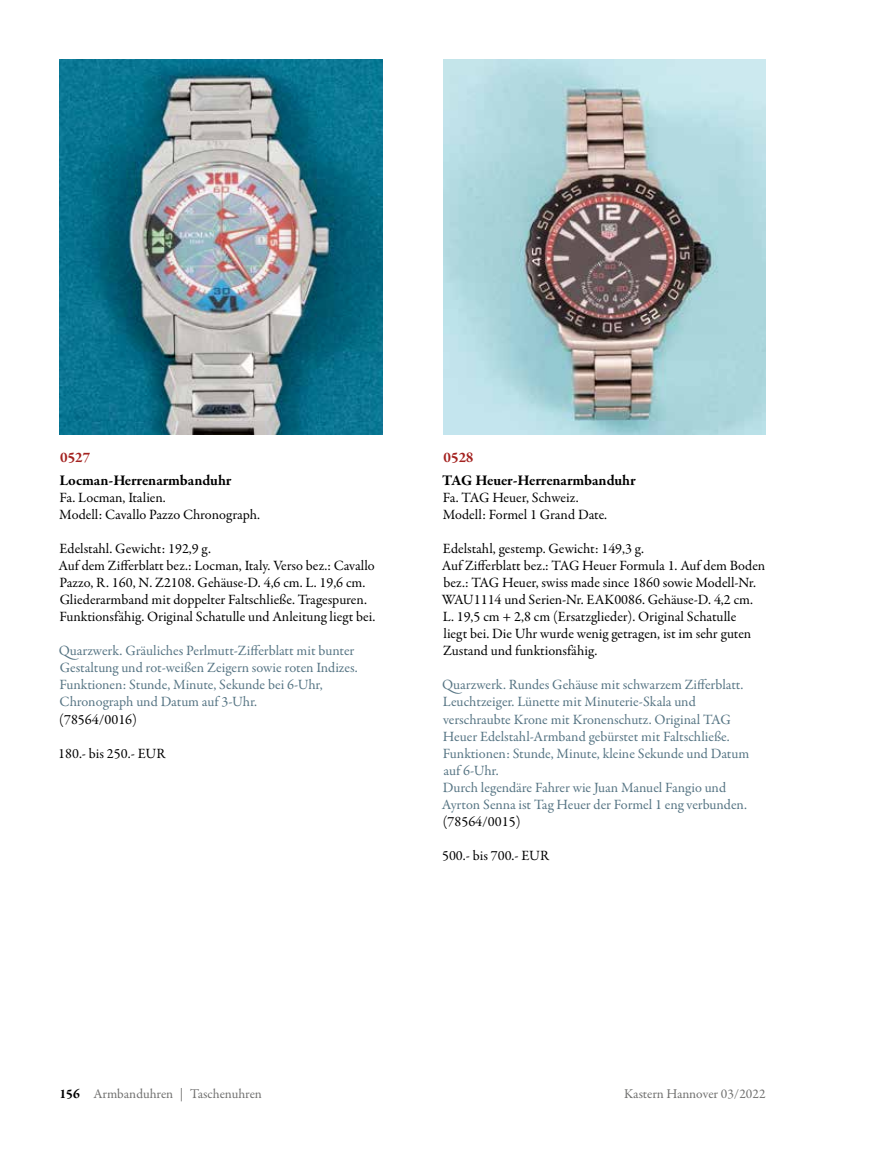
<style>
.page{position:relative;width:872px;height:1149px;background:#fff}
.page>*{position:absolute;margin:0;border:0;box-sizing:border-box;transform-origin:0 0}
.t1{font:700 15px "Garamond Premr Pro";letter-spacing:-.005em;color:#000}
.t2{font:700 15px "Garamond Premr Pro";color:#a42220}
.t3{font:14.25px/17px "Garamond Premr Pro";color:#000}
.t4{font:14.25px/17px "Garamond Premr Pro";letter-spacing:-.005em;color:#557483}
.t5{font:13.5px "Garamond Premr Pro";letter-spacing:-.005em;color:#6f6f6e}
.s1{font-weight:700;color:#000}
</style>
<div class="page">
<img style="left:443px;top:60px;width:322px;height:374px">
<img style="left:60px;top:60px;width:322px;height:374px">
<p class="t2" style="left:60px;top:448px;width:32px">0527</p>
<p class="t1" style="left:59px;top:471px;width:173px">Locman-Herrenarmbanduhr</p>
<p class="t3" style="left:59px;top:489px;width:202px">Fa. Locman, Italien.<br>Modell: Cavallo Pazzo Chronograph.</p>
<p class="t3" style="left:58px;top:540px;width:318px">Edelstahl. Gewicht: 192,9 g.<br>Auf dem Zifferblatt bez.: Locman, Italy. Verso bez.: Cavallo Pazzo, R. 160, N. Z2108. Gehäuse-D. 4,6 cm. L. 19,6 cm.<br>Gliederarmband mit doppelter Faltschließe. Tragespuren.<br>Funktionsfähig. Original Schatulle und Anleitung liegt bei.</p>
<p class="t4" style="left:59px;top:642px;width:300px">Quarzwerk. Gräuliches Perlmutt-Zifferblatt mit bunter Gestaltung und rot-weißen Zeigern sowie roten Indizes.<br>Funktionen: Stunde, Minute, Sekunde bei 6-Uhr, Chronograph und Datum auf 3-Uhr.</p>
<p class="t3" style="left:59px;top:710px;width:79px">(78564/0016)</p>
<p class="t3" style="left:58px;top:744px;width:109px">180.- bis 250.- EUR</p>
<p class="t2" style="left:443px;top:448px;width:32px">0528</p>
<p class="t1" style="left:442px;top:471px;width:195px">TAG Heuer-Herrenarmbanduhr</p>
<p class="t3" style="left:443px;top:489px;width:166px">Fa. TAG Heuer, Schweiz.<br>Modell: Formel 1 Grand Date.</p>
<p class="t3" style="left:442px;top:540px;width:325px">Edelstahl, gestemp. Gewicht: 149,3 g.<br>Auf Zifferblatt bez.: TAG Heuer Formula 1. Auf dem Boden bez.: TAG Heuer, swiss made since 1860 sowie Modell-Nr.<br>WAU1114 und Serien-Nr. EAK0086. Gehäuse-D. 4,2 cm.<br>L. 19,5 cm + 2,8 cm (Ersatzglieder). Original Schatulle<br>liegt bei. Die Uhr wurde wenig getragen, ist im sehr guten Zustand und funktionsfähig.</p>
<p class="t4" style="left:442px;top:676px;width:309px">Quarzwerk. Rundes Gehäuse mit schwarzem Zifferblatt.<br>Leuchtzeiger. Lünette mit Minuterie-Skala und verschraubte Krone mit Kronenschutz. Original TAG Heuer Edelstahl-Armband gebürstet mit Faltschließe.<br>Funktionen: Stunde, Minute, kleine Sekunde und Datum auf 6-Uhr.<br>Durch legendäre Fahrer wie Juan Manuel Fangio und Ayrton Senna ist Tag Heuer der Formel 1 eng verbunden.</p>
<p class="t3" style="left:443px;top:812px;width:79px">(78564/0015)</p>
<p class="t3" style="left:442px;top:846px;width:109px">500.- bis 700.- EUR</p>
<p class="t5" style="left:60px;top:1085px;width:204px"><span class="s1">156</span> Armbanduhren | Taschenuhren</p>
<p class="t5" style="left:624px;top:1085px;width:143px">Kastern Hannover 03/2022</p>
</div>
